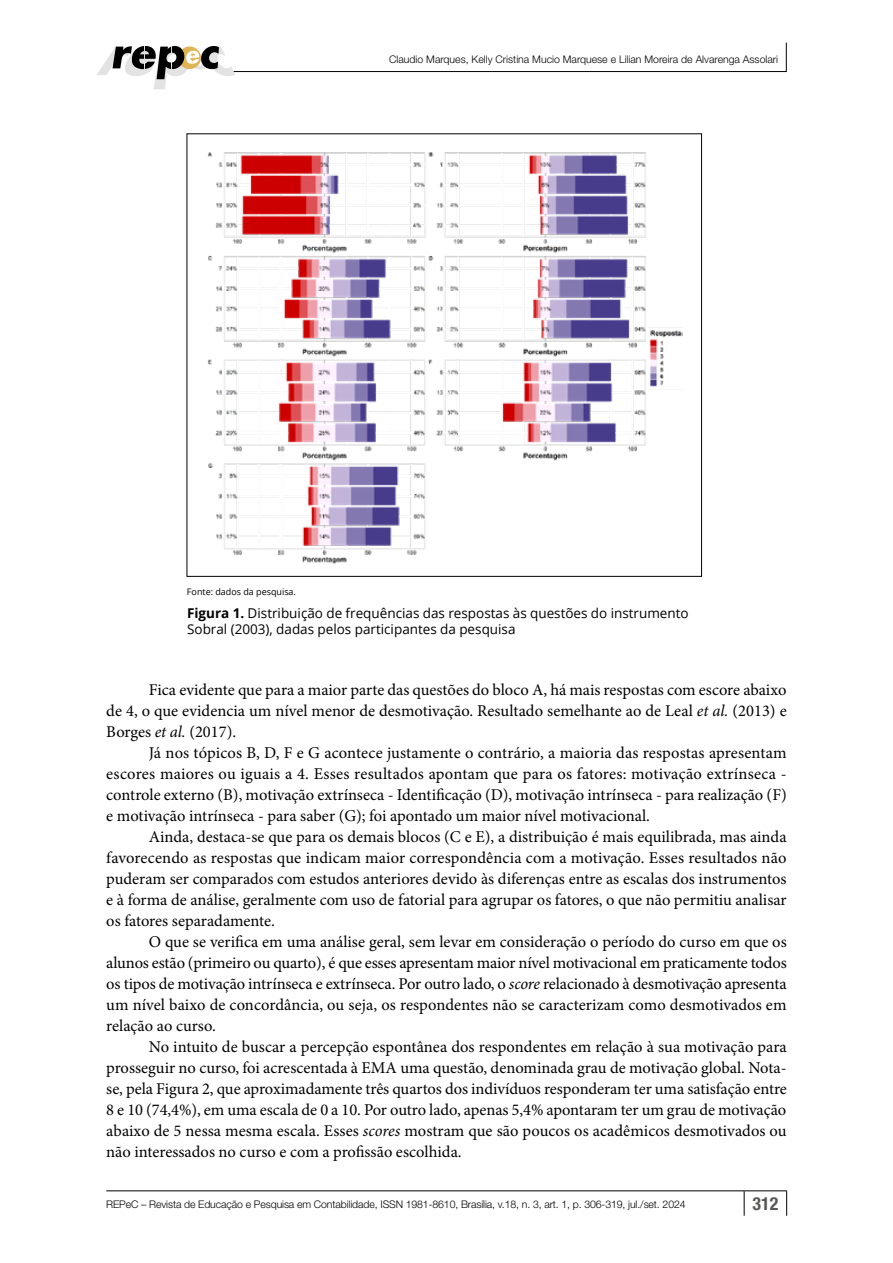
<style>
.page{position:relative;width:893px;height:1263px;background:#fff}
.page>*{position:absolute;margin:0;border:0;box-sizing:border-box;transform-origin:0 0}
.t1{font:700 condensed 18px "Helvetica Neue LT Std";color:#575756}
.texto_GERAL{font:16.5px/21px "Minion Pro";color:#000;text-align:justify}
.box_FONTE{font:13.5px/16.5px "Open Sans";color:#000}
.t2{font:300 10.5px "Helvetica Neue LT Std";letter-spacing:-.01em;color:#000}
.box_FONTE-2{font:9px "Open Sans";color:#000}
.s1{font-weight:700}
.s2{font-style:italic}
</style>
<div class="page">
<hr style="left:230px;top:71px;width:556px;height:1px;background:#000">
<svg style="left:97px;top:46px;width:138px;height:43px"></svg>
<svg style="left:786px;top:43px;width:1px;height:29px"></svg>
<hr style="left:106px;top:1190px;width:638px;height:1px;background:#000">
<hr style="left:744px;top:1190px;width:43px;height:1px;background:#000">
<svg style="left:744px;top:1191px;width:1px;height:25px"></svg>
<svg style="left:786px;top:1191px;width:1px;height:25px"></svg>
<img style="left:208px;top:152px;width:474px;height:412px">
<p class="t2" style="left:389px;top:53px;width:391px">Claudio Marques, Kelly Cristina Mucio Marquese e Lilian Moreira de Alvarenga Assolari</p>
<p class="box_FONTE-2" style="left:187px;top:585px;width:111px">Fonte: dados da pesquisa.</p>
<p class="box_FONTE" style="left:187px;top:604px;width:503px"><span class="s1">Figura 1.</span> Distribuição de frequências das respostas às questões do instrumento<br>Sobral (2003), dadas pelos participantes da pesquisa</p>
<p class="texto_GERAL" style="left:106px;top:679px;width:682px;text-indent:43px">Fica evidente que para a maior parte das questões do bloco A, há mais respostas com escore abaixo de 4, o que evidencia um nível menor de desmotivação. Resultado semelhante ao de Leal <span class="s2">et al.</span> (2013) e Borges <span class="s2">et al.</span> (2017).</p>
<p class="texto_GERAL" style="left:106px;top:742px;width:682px;text-indent:43px">Já nos tópicos B, D, F e G acontece justamente o contrário, a maioria das respostas apresentam escores maiores ou iguais a 4. Esses resultados apontam que para os fatores: motivação extrínseca - controle externo (B), motivação extrínseca - Identificação (D), motivação intrínseca - para realização (F) e motivação intrínseca - para saber (G); foi apontado um maior nível motivacional.</p>
<p class="texto_GERAL" style="left:106px;top:826px;width:682px;text-indent:43px">Ainda, destaca-se que para os demais blocos (C e E), a distribuição é mais equilibrada, mas ainda favorecendo as respostas que indicam maior correspondência com a motivação. Esses resultados não puderam ser comparados com estudos anteriores devido às diferenças entre as escalas dos instrumentos e à forma de análise, geralmente com uso de fatorial para agrupar os fatores, o que não permitiu analisar os fatores separadamente.</p>
<p class="texto_GERAL" style="left:106px;top:931px;width:682px;text-indent:43px">O que se verifica em uma análise geral, sem levar em consideração o período do curso em que os alunos estão (primeiro ou quarto), é que esses apresentam maior nível motivacional em praticamente todos os tipos de motivação intrínseca e extrínseca. Por outro lado, o <span class="s2">score</span> relacionado à desmotivação apresenta um nível baixo de concordância, ou seja, os respondentes não se caracterizam como desmotivados em relação ao curso.</p>
<p class="texto_GERAL" style="left:106px;top:1036px;width:682px;text-indent:43px">No intuito de buscar a percepção espontânea dos respondentes em relação à sua motivação para prosseguir no curso, foi acrescentada à EMA uma questão, denominada grau de motivação global. Nota&shy;se, pela Figura 2, que aproximadamente três quartos dos indivíduos responderam ter uma satisfação entre 8 e 10 (74,4%), em uma escala de 0 a 10. Por outro lado, apenas 5,4% apontaram ter um grau de motivação abaixo de 5 nessa mesma escala. Esses <span class="s2">scores</span> mostram que são poucos os acadêmicos desmotivados ou não interessados no curso e com a profissão escolhida.</p>
<p class="t2" style="left:106px;top:1197px;width:581px">REPeC – Revista de Educação e Pesquisa em Contabilidade, ISSN 1981-8610, Brasília, v.18, n. 3, art. 1, p. 306-319, jul./set. 2024</p>
<p class="t1" style="left:752px;top:1192px;width:27px">312</p>
</div>
